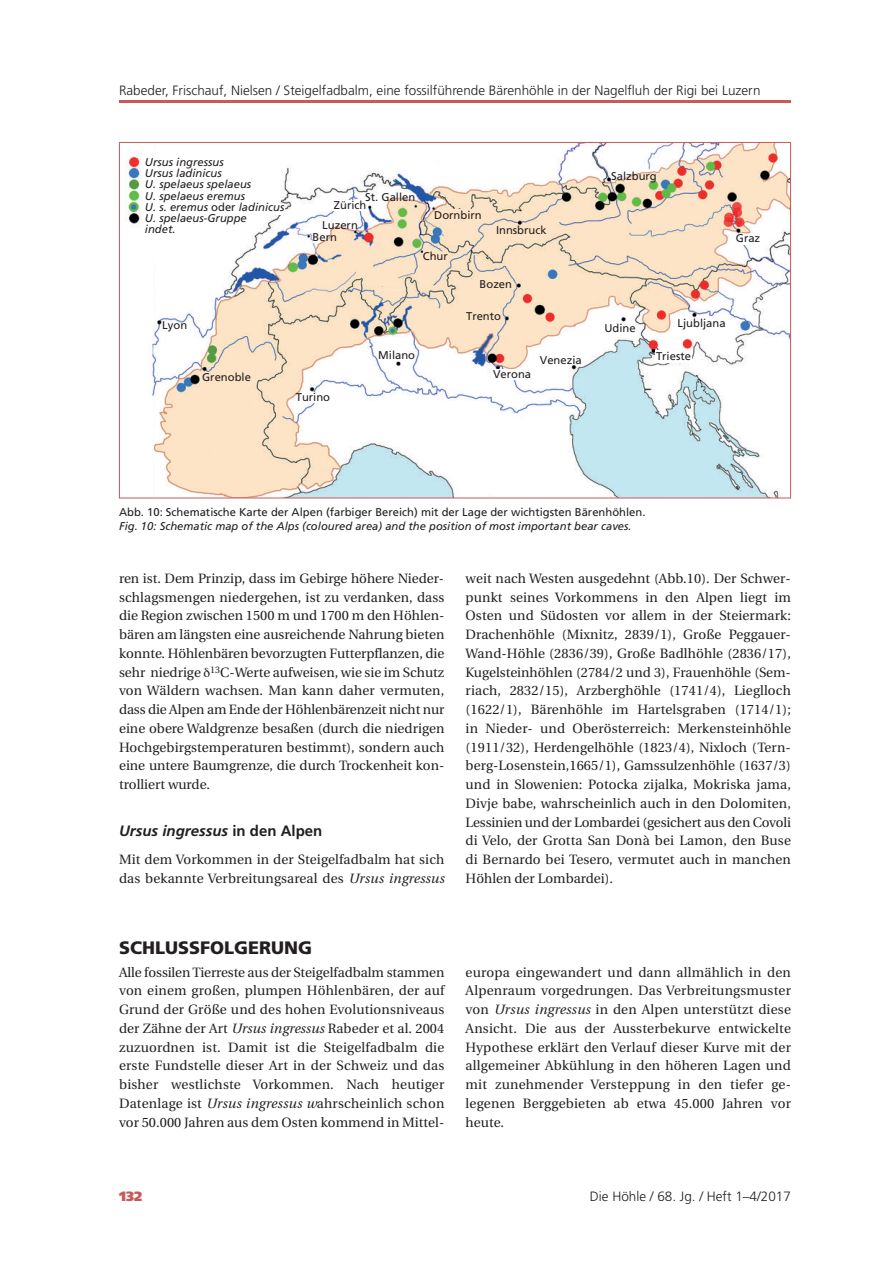
<style>
.page{position:relative;width:893px;height:1263px;background:#fff}
.page>*{position:absolute;margin:0;border:0;box-sizing:border-box;transform-origin:0 0}
.t1{font:900 18px "Frutiger";color:#231f20}
.t2{font:italic 700 15px "Frutiger";color:#231f20}
.t3{font:13.5px/18.8px "Utopia";letter-spacing:.01em;color:#231f20;text-align:justify}
.t4{font:300 13.5px "Frutiger";color:#231f20}
.t5{font:900 13.5px "Frutiger";color:#c75b59}
.t6{font:11.25px "Frutiger";color:#231f20}
.t7{font:italic 11.25px/11.2px "Frutiger";color:#231f20}
.s1{font-style:normal}
.s2{font-style:italic}
</style>
<div class="page">
<hr style="left:119px;top:100px;width:672px;height:3px;background:#c75b59">
<img style="left:125px;top:144px;width:664px;height:352px">
<div style="left:262px;top:204px;width:23px;height:11px;background:#fff"></div>
<div style="left:655px;top:350px;width:37px;height:12px;background:#fff"></div>
<div style="left:492px;top:369px;width:42px;height:11px;background:#fff"></div>
<div style="left:332px;top:200px;width:36px;height:11px;background:#fff"></div>
<div style="left:313px;top:236px;width:6px;height:7px;background:#fff"></div>
<div style="left:440px;top:209px;width:42px;height:11px;background:#fee3c6"></div>
<div style="left:302px;top:392px;width:36px;height:11px;background:#fff"></div>
<div style="left:732px;top:234px;width:37px;height:11px;background:#fff"></div>
<p class="t4" style="left:119px;top:85px;width:643px">Rabeder, Frischauf, Nielsen / Steigelfadbalm, eine fossilführende Bärenhöhle in der Nagelfluh der Rigi bei Luzern</p>
<p class="t7" style="left:145px;top:157px;width:141px">Ursus ingressus<br>Ursus ladinicus<br>U. spelaeus spelaeus<br>U. spelaeus eremus<br>U. s. eremus <span class="s1">oder</span> ladinicus<br>U. spelaeus-Gruppe<br>indet.</p>
<p class="t6" style="left:162px;top:321px;width:26px">Lyon</p>
<p class="t6" style="left:202px;top:372px;width:50px">Grenoble</p>
<p class="t6" style="left:365px;top:193px;width:52px">St. Gallen</p>
<p class="t6" style="left:334px;top:201px;width:34px">Zürich</p>
<p class="t6" style="left:313px;top:233px;width:26px">Bern</p>
<p class="t6" style="left:322px;top:220px;width:37px">Luzern</p>
<p class="t6" style="left:434px;top:210px;width:49px">Dornbirn</p>
<p class="t6" style="left:423px;top:251px;width:26px">Chur</p>
<p class="t6" style="left:496px;top:226px;width:52px">Innsbruck</p>
<p class="t6" style="left:480px;top:279px;width:34px">Bozen</p>
<p class="t6" style="left:466px;top:312px;width:37px">Trento</p>
<p class="t6" style="left:296px;top:393px;width:36px">Turino</p>
<p class="t6" style="left:378px;top:351px;width:38px">Milano</p>
<p class="t6" style="left:493px;top:369px;width:40px">Verona</p>
<p class="t6" style="left:540px;top:356px;width:43px">Venezia</p>
<p class="t6" style="left:611px;top:172px;width:47px">Salzburg</p>
<p class="t6" style="left:736px;top:233px;width:26px">Graz</p>
<p class="t6" style="left:604px;top:324px;width:33px">Udine</p>
<p class="t6" style="left:677px;top:319px;width:50px">Ljubljana</p>
<p class="t6" style="left:656px;top:351px;width:37px">Trieste</p>
<p class="t6" style="left:119px;top:508px;width:528px">Abb. 10: Schematische Karte der Alpen (farbiger Bereich) mit der Lage der wichtigsten Bärenhöhlen.</p>
<p class="t7" style="left:119px;top:521px;width:514px">Fig. 10: Schematic map of the Alps (coloured area) and the position of most important bear caves.</p>
<p class="t3" style="left:119px;top:570px;width:327px">ren ist. Dem Prinzip, dass im Gebirge höhere Nieder&shy;schlagsmengen niedergehen, ist zu verdanken, dass die Region zwischen 1500 m und 1700 m den Höhlen&shy;bären am längsten eine ausreichende Nahrung bieten konnte. Höhlenbären bevorzugten Futterpflanzen, die sehr niedrige <sup>13</sup>C-Werte aufweisen, wie sie im Schutz von Wäldern wachsen. Man kann daher vermuten, dass die Alpen am Ende der Höhlenbärenzeit nicht nur eine obere Waldgrenze besaßen (durch die niedrigen Hochgebirgstemperaturen bestimmt), sondern auch eine untere Baumgrenze, die durch Trockenheit kon&shy;trolliert wurde.</p>
<p class="t2" style="left:119px;top:825px;width:205px">Ursus ingressus <span class="s1">in den Alpen</span></p>
<p class="t3" style="left:119px;top:851px;width:327px">Mit dem Vorkommen in der Steigelfadbalm hat sich das bekannte Verbreitungsareal des <span class="s2">Ursus ingressus</span></p>
<p class="t3" style="left:466px;top:570px;width:327px">weit nach Westen ausgedehnt (Abb.10). Der Schwer&shy;punkt seines Vorkommens in den Alpen liegt im Osten und Südosten vor allem in der Steiermark:<br>Drachenhöhle (Mixnitz, 2839/1), Große Peggauer-Wand-Höhle (2836/39), Große Badlhöhle (2836/17), Kugelsteinhöhlen (2784/2 und 3), Frauenhöhle (Sem&shy;riach, 2832/15), Arzberghöhle (1741/4), Lieglloch (1622/1), Bärenhöhle im Hartelsgraben (1714/1); in Nieder- und Oberösterreich: Merkensteinhöhle (1911/32), Herdengelhöhle (1823/4), Nixloch (Tern&shy;berg-Losenstein,1665/1), Gamssulzenhöhle (1637/3) und in Slowenien: Potocka zijalka, Mokriska jama, Divje babe, wahrscheinlich auch in den Dolomiten, Lessinien und der Lombardei (gesichert aus den Covoli di Velo, der Grotta San Donà bei Lamon, den Buse di Bernardo bei Tesero, vermutet auch in manchen Höhlen der Lombardei).</p>
<h1 class="t1" style="left:119px;top:940px;width:195px">SCHLUSSFOLGERUNG</h1>
<p class="t3" style="left:119px;top:964px;width:327px">Alle fossilen Tierreste aus der Steigelfadbalm stammen von einem großen, plumpen Höhlenbären, der auf Grund der Größe und des hohen Evolutionsniveaus der Zähne der Art <span class="s2">Ursus ingressus</span> Rabeder et al. 2004 zuzuordnen ist. Damit ist die Steigelfadbalm die erste Fundstelle dieser Art in der Schweiz und das bisher westlichste Vorkommen. Nach heutiger Datenlage ist <span class="s2">Ursus ingressus w</span>ahrscheinlich schon vor 50.000 Jahren aus dem Osten kommend in Mittel-</p>
<p class="t3" style="left:466px;top:964px;width:327px">europa eingewandert und dann allmählich in den Alpenraum vorgedrungen. Das Verbreitungsmuster von <span class="s2">Ursus ingressus</span> in den Alpen unterstützt diese Ansicht. Die aus der Aussterbekurve entwickelte Hypothese erklärt den Verlauf dieser Kurve mit der allgemeiner Abkühlung in den höheren Lagen und mit zunehmender Versteppung in den tiefer ge&shy;legenen Berggebieten ab etwa 45.000 Jahren vor heute.</p>
<p class="t5" style="left:119px;top:1191px;width:25px">132</p>
<p class="t4" style="left:590px;top:1191px;width:203px">Die Höhle / 68. Jg. / Heft 1–4/2017</p>
</div>
